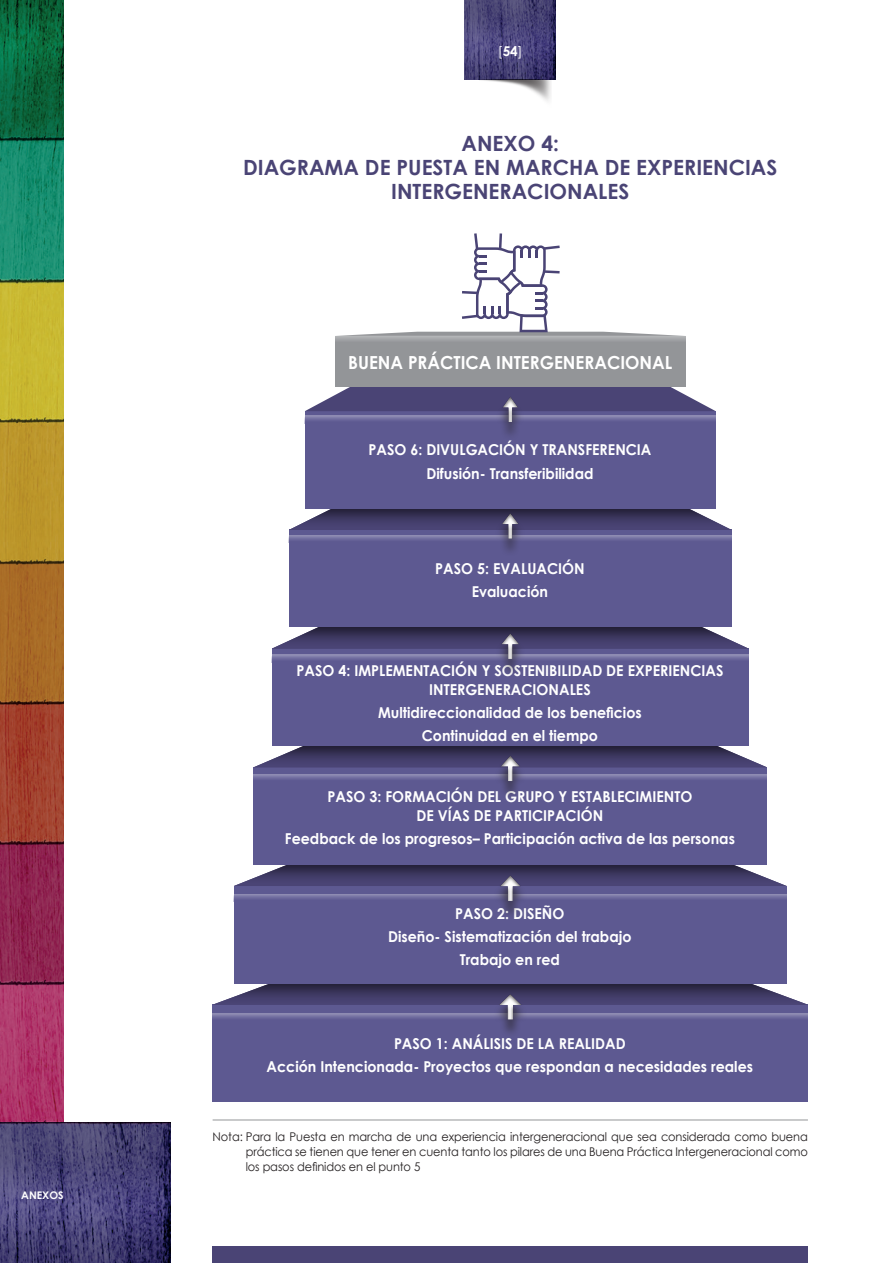
<style>
.page{position:relative;width:893px;height:1263px;background:#fff}
.page>*{position:absolute;margin:0;border:0;box-sizing:border-box;transform-origin:0 0}
.t1{font:700 21px/24.2px "Century Gothic";color:#4a4475;text-align:center}
.t2{font:700 18px "Century Gothic";color:#fff;scale:.95 1}
.t3{font:700 15px/23.1px "Century Gothic";color:#fff;text-align:center;scale:.95 1}
.t4{font:13.5px "Century Gothic";color:#fff}
.t5{font:12px/15px "Century Gothic";letter-spacing:-.01em;color:#231f20;text-align:justify;scale:.95 1}
.t6{font:700 10.5px "Century Gothic";color:#fff}
.s1{font-weight:700}
</style>
<div class="page">
<img style="left:0;top:101px;width:64px;height:1022px">
<img style="left:0;top:1123px;width:170px;height:140px">
<img style="left:0;top:0;width:64px;height:101px">
<img style="left:465px;top:0;width:91px;height:80px">
<img style="left:481px;top:80px;width:70px;height:21px">
<div style="left:213px;top:1246px;width:595px;height:17px;background:#4a4475"></div>
<hr style="left:213px;top:1120px;width:595px;height:1px;background:#939598">
<div style="left:213px;top:1005px;width:595px;height:97px;background:#5d5991"></div>
<div style="left:492px;top:997px;width:36px;height:41px;background:#231f20;opacity:.75"></div>
<svg style="left:213px;top:983px;width:595px;height:37px"></svg>
<div style="left:497px;top:992px;width:26px;height:29px;background:#231f20;opacity:.75"></div>
<div style="left:234px;top:886px;width:553px;height:97px;background:#5d5991"></div>
<div style="left:493px;top:879px;width:35px;height:40px;background:#231f20;opacity:.75"></div>
<svg style="left:234px;top:856px;width:553px;height:45px"></svg>
<div style="left:497px;top:873px;width:24px;height:28px;background:#231f20;opacity:.75"></div>
<div style="left:254px;top:767px;width:513px;height:97px;background:#5d5991"></div>
<div style="left:494px;top:759px;width:33px;height:40px;background:#231f20;opacity:.75"></div>
<svg style="left:254px;top:746px;width:513px;height:35px"></svg>
<div style="left:499px;top:754px;width:22px;height:28px;background:#231f20;opacity:.75"></div>
<div style="left:272px;top:649px;width:477px;height:97px;background:#5d5991"></div>
<div style="left:272px;top:655px;width:477px;height:7px;background:#646096"></div>
<div style="left:289px;top:530px;width:443px;height:97px;background:#5d5991"></div>
<div style="left:289px;top:535px;width:443px;height:8px;background:#646096"></div>
<div style="left:495px;top:516px;width:30px;height:41px;background:#231f20;opacity:.75"></div>
<svg style="left:289px;top:508px;width:443px;height:31px"></svg>
<div style="left:500px;top:512px;width:20px;height:28px;background:#231f20;opacity:.75"></div>
<div style="left:305px;top:411px;width:411px;height:97px;background:#5d5991"></div>
<div style="left:495px;top:400px;width:30px;height:40px;background:#231f20;opacity:.75"></div>
<svg style="left:305px;top:382px;width:411px;height:40px"></svg>
<div style="left:500px;top:394px;width:18px;height:29px;background:#231f20;opacity:.75"></div>
<div style="left:335px;top:336px;width:350px;height:50px;background:#939598"></div>
<div style="left:335px;top:336px;width:350px;height:7px;background:#a2a4a7"></div>
<div style="left:495px;top:637px;width:31px;height:40px;background:#231f20;opacity:.75"></div>
<svg style="left:272px;top:627px;width:477px;height:32px"></svg>
<div style="left:499px;top:631px;width:21px;height:29px;background:#231f20;opacity:.75"></div>
<svg style="left:337px;top:233px;width:347px;height:103px"></svg>
<p class="t6" style="left:21px;top:1188px;width:44px">ANEXOS</p>
<p class="t4" style="left:498px;top:43px;width:26px">[<span class="s1">54</span>]</p>
<h1 class="t1" style="left:243px;top:131px;width:536px">ANEXO 4:<br>DIAGRAMA DE PUESTA EN MARCHA DE EXPERIENCIAS<br>INTERGENERACIONALES</h1>
<p class="t2" style="left:348px;top:351px;width:343px">BUENA PRÁCTICA INTERGENERACIONAL</p>
<p class="t3" style="left:368px;top:438px;width:299px">PASO 6: DIVULGACIÓN Y TRANSFERENCIA<br>Difusión- Transferibilidad</p>
<p class="t3" style="left:435px;top:557px;width:159px">PASO 5: EVALUACIÓN<br>Evaluación</p>
<p class="t3" style="left:296px;top:661px;width:451px;line-height:18.9px">PASO 4: IMPLEMENTACIÓN Y SOSTENIBILIDAD DE EXPERIENCIAS<br>INTERGENERACIONALES</p>
<p class="t3" style="left:378px;top:701px;width:279px">Multidireccionalidad de los beneficios<br>Continuidad en el tiempo</p>
<p class="t3" style="left:328px;top:787px;width:386px;line-height:18.9px">PASO 3: FORMACIÓN DEL GRUPO Y ESTABLECIMIENTO<br>DE VÍAS DE PARTICIPACIÓN</p>
<p class="t3" style="left:285px;top:827px;width:475px">Feedback de los progresos– Participación activa de las personas</p>
<p class="t3" style="left:388px;top:901px;width:258px">PASO 2: DISEÑO<br>Diseño- Sistematización del trabajo<br>Trabajo en red</p>
<p class="t3" style="left:267px;top:1031px;width:514px">PASO 1: ANÁLISIS DE LA REALIDAD<br>Acción Intencionada- Proyectos que respondan a necesidades reales</p>
<p class="t5" style="left:246px;top:1129px;width:593px;text-indent:-33px">Nota: Para la Puesta en marcha de una experiencia intergeneracional que sea considerada como buena práctica se tienen que tener en cuenta tanto los pilares de una Buena Práctica Intergeneracional como los pasos definidos en el punto 5</p>
</div>
